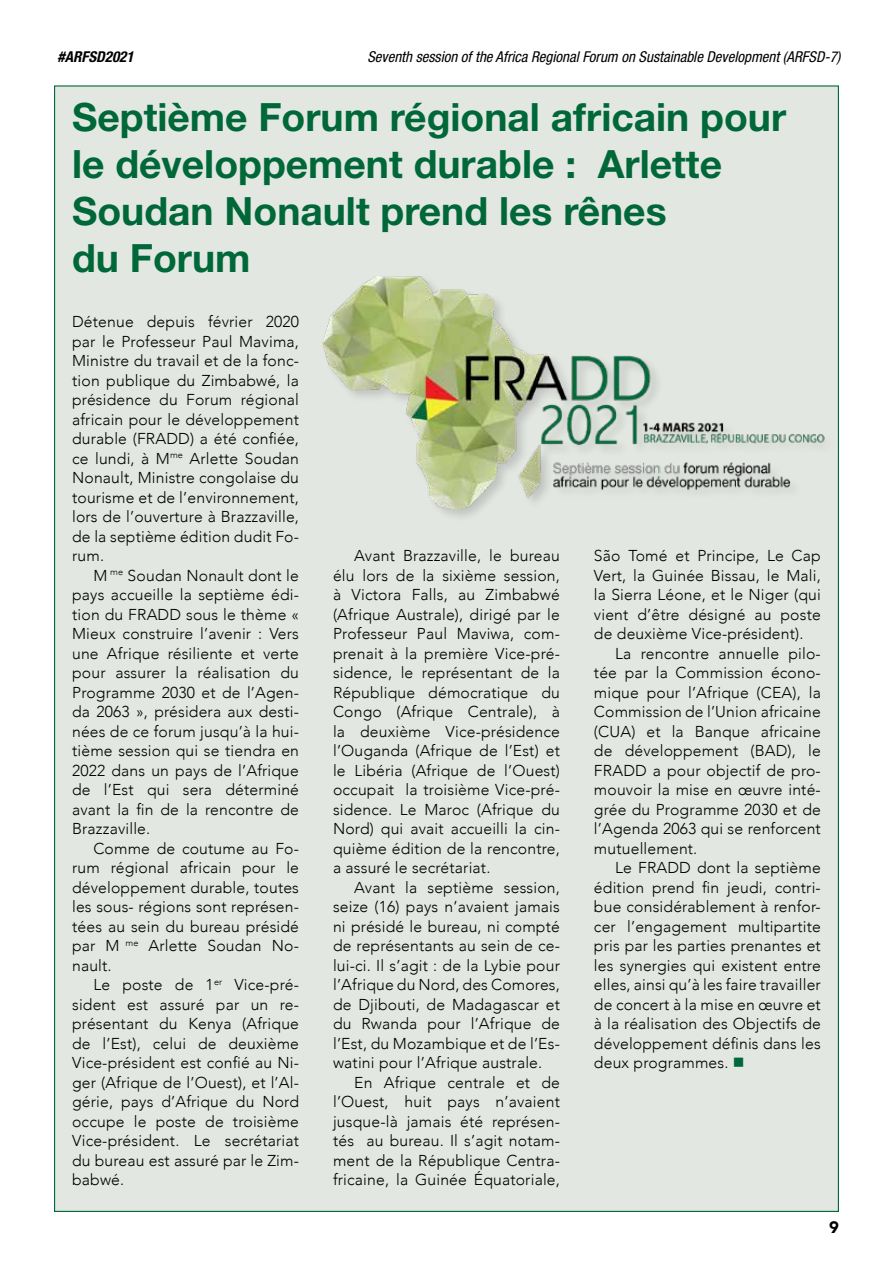
<style>
.page{position:relative;width:893px;height:1263px;background:#fff}
.page>*{position:absolute;margin:0;border:0;box-sizing:border-box;transform-origin:0 0}
.t1{font:700 39px/46.8px "Helvetica Neue LT Std";color:#006838}
.t2{font:900 16.5px "Avenir";color:#000}
.t3{font:300 15.75px/19.5px "Avenir";letter-spacing:.01em;color:#000;text-align:justify}
.t4{font:italic condensed 15px "Helvetica Neue LT Std";color:#000}
.t5{font:italic 700 condensed 15px "Helvetica Neue LT Std";color:#000}
.s1{color:#006838}
</style>
<div class="page">
<div style="left:55px;top:86px;width:783px;height:1125px;background:#e3e7e2"></div>
<img style="left:323px;top:276px;width:502px;height:234px">
<p class="t5" style="left:58px;top:47px;width:78px">#ARFSD2021</p>
<p class="t4" style="left:367px;top:48px;width:475px">Seventh session of the Africa Regional Forum on Sustainable Development (ARFSD-7)</p>
<h1 class="t1" style="left:72px;top:93px;width:716px">Septième Forum régional africain pour le développement durable : Arlette<br>Soudan Nonault prend les rênes<br>du Forum</h1>
<p class="t3" style="left:72px;top:312px;width:228px">Détenue depuis février 2020 par le Professeur Paul Mavima, Ministre du travail et de la fonc&shy;tion publique du Zimbabwé, la présidence du Forum régional africain pour le développement durable (FRADD) a été confiée, ce lundi, à M<sup>me</sup> Arlette Soudan Nonault, Ministre congolaise du tourisme et de l’environnement, lors de l’ouverture à Brazzaville, de la septième édition dudit Fo&shy;rum.</p>
<p class="t3" style="left:72px;top:565px;width:228px;text-indent:21px">M <sup>me</sup> Soudan Nonault dont le pays accueille la septième édi&shy;tion du FRADD sous le thème « Mieux construire l’avenir : Vers une Afrique résiliente et verte pour assurer la réalisation du Programme 2030 et de l’Agen&shy;da 2063 », présidera aux desti&shy;nées de ce forum jusqu’à la hui&shy;tième session qui se tiendra en 2022 dans un pays de l’Afrique de l’Est qui sera déterminé avant la fin de la rencontre de Brazzaville.</p>
<p class="t3" style="left:72px;top:838px;width:228px;text-indent:21px">Comme de coutume au Fo&shy;rum régional africain pour le développement durable, toutes les sous- régions sont représen&shy;tées au sein du bureau présidé par M <sup>me</sup> Arlette Soudan No&shy;nault.</p>
<p class="t3" style="left:72px;top:975px;width:228px;text-indent:21px">Le poste de 1<sup>er</sup> Vice-pré&shy;sident est assuré par un re&shy;présentant du Kenya (Afrique de l’Est), celui de deuxième Vice-président est confié au Ni&shy;ger (Afrique de l’Ouest), et l’Al&shy;gérie, pays d’Afrique du Nord occupe le poste de troisième Vice-président. Le secrétariat du bureau est assuré par le Zim&shy;babwé.</p>
<p class="t3" style="left:333px;top:546px;width:228px;text-indent:21px">Avant Brazzaville, le bureau élu lors de la sixième session, à Victora Falls, au Zimbabwé (Afrique Australe), dirigé par le Professeur Paul Maviwa, com&shy;prenait à la première Vice-pré&shy;sidence, le représentant de la République démocratique du Congo (Afrique Centrale), à la deuxième Vice-présidence l’Ouganda (Afrique de l’Est) et le Libéria (Afrique de l’Ouest) occupait la troisième Vice-pré&shy;sidence. Le Maroc (Afrique du Nord) qui avait accueilli la cin&shy;quième édition de la rencontre, a assuré le secrétariat.</p>
<p class="t3" style="left:333px;top:877px;width:228px;text-indent:21px">Avant la septième session, seize (16) pays n’avaient jamais ni présidé le bureau, ni compté de représentants au sein de ce&shy;lui-ci. Il s’agit : de la Lybie pour l’Afrique du Nord, des Comores, de Djibouti, de Madagascar et du Rwanda pour l’Afrique de l’Est, du Mozambique et de l’Es&shy;watini pour l’Afrique australe.</p>
<p class="t3" style="left:333px;top:1072px;width:228px;text-indent:21px">En Afrique centrale et de l’Ouest, huit pays n’avaient jusque-là jamais été représen&shy;tés au bureau. Il s’agit notam&shy;ment de la République Centra&shy;fricaine, la Guinée Équatoriale,</p>
<p class="t3" style="left:594px;top:546px;width:228px">São Tomé et Principe, Le Cap Vert, la Guinée Bissau, le Mali, la Sierra Léone, et le Niger (qui vient d’être désigné au poste de deuxième Vice-président).</p>
<p class="t3" style="left:594px;top:643px;width:228px;text-indent:21px">La rencontre annuelle pilo&shy;tée par la Commission écono&shy;mique pour l’Afrique (CEA), la Commission de l’Union africaine (CUA) et la Banque africaine de développement (BAD), le FRADD a pour objectif de pro&shy;mouvoir la mise en œuvre inté&shy;grée du Programme 2030 et de l’Agenda 2063 qui se renforcent mutuellement.</p>
<p class="t3" style="left:594px;top:858px;width:228px;text-indent:21px">Le FRADD dont la septième édition prend fin jeudi, contri&shy;bue considérablement à renfor&shy;cer l’engagement multipartite pris par les parties prenantes et les synergies qui existent entre elles, ainsi qu’à les faire travailler de concert à la mise en œuvre et à la réalisation des Objectifs de développement définis dans les deux programmes. <span class="s1">■</span></p>
<p class="t2" style="left:829px;top:1213px;width:11px">9</p>
</div>
